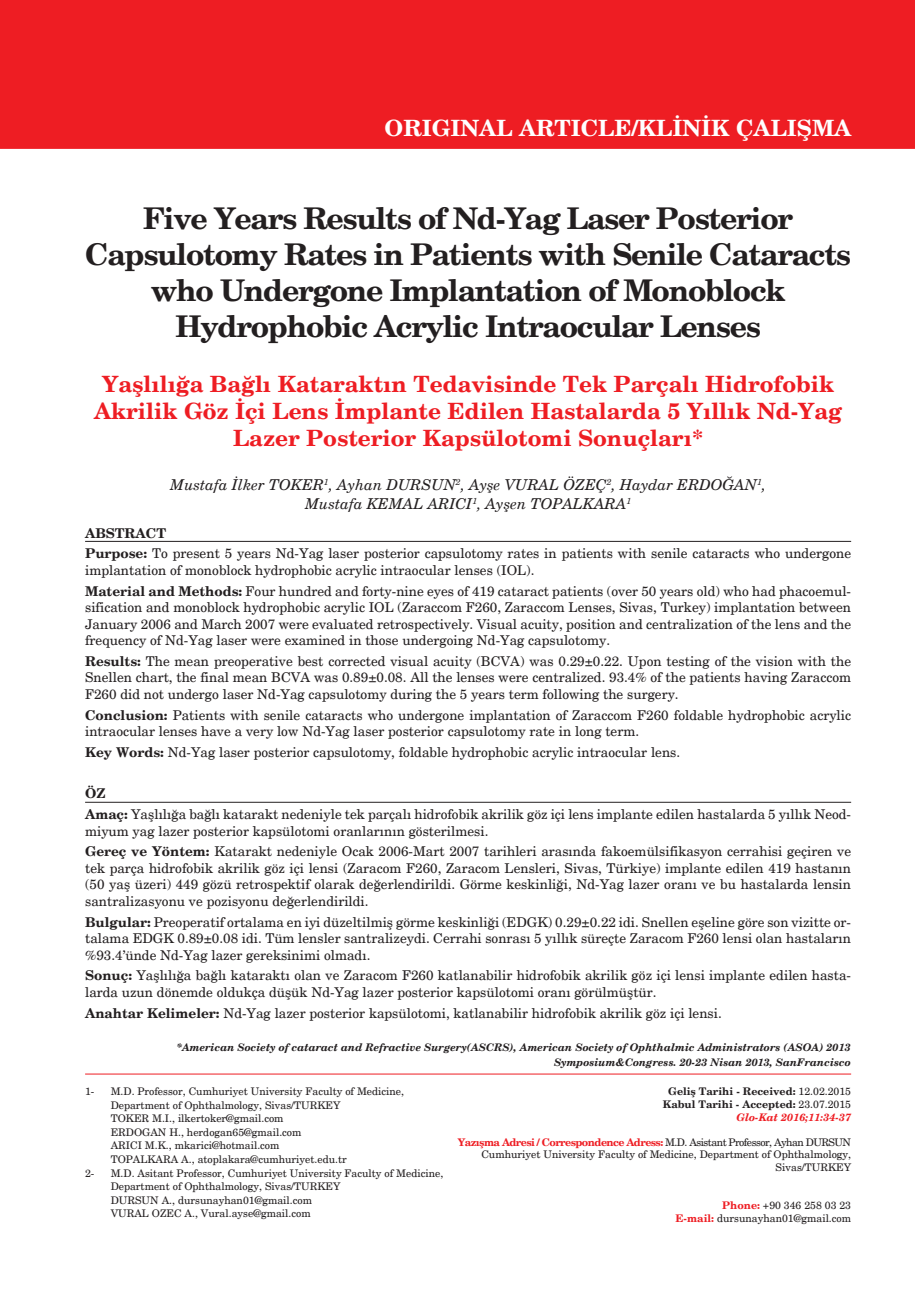
<style>
.page{position:relative;width:915px;height:1306px;background:#fff}
.page>*{position:absolute;margin:0;border:0;box-sizing:border-box;transform-origin:0 0}
.t1{font:700 30px/36px "New Century Schlbk";letter-spacing:-.04em;color:#231f20;text-align:center}
.t2{font:700 22.5px/27px "New Century Schlbk";color:#ee1d23;text-align:center}
.t3{font:700 22.5px "New Century Schlbk";color:#fff}
.t4{font:italic 15px/19.5px "New Century Schlbk";color:#231f20;text-align:center}
.t5{font:13.5px/16.5px "New Century Schlbk";color:#231f20}
.t6{font:10.5px/13.5px "New Century Schlbk";color:#231f20;text-align:right}
.t7{font:italic 700 10.5px/15px "New Century Schlbk";color:#231f20;text-align:right}
.t8{font:700 10.5px/12.6px "New Century Schlbk";color:#231f20;text-align:right}
.s1{font-weight:700}
.s2{font-weight:400}
.s3{font-style:italic;color:#ee1d23}
.s4{font-weight:700;color:#ee1d23}
</style>
<div class="page">
<div style="left:1px;top:1px;width:912px;height:147px;background:#ee1d23"></div>
<div style="left:0;top:0;width:914px;height:149px;border:2px solid #ee1d23"></div>
<hr style="left:85px;top:541px;width:765px;height:1px;background:#231f20">
<hr style="left:85px;top:802px;width:765px;height:1px;background:#231f20">
<hr style="left:85px;top:1073px;width:765px;height:1px;background:#ee1d23">
<h2 class="t3" style="left:384px;top:114px;width:468px">ORIGINAL ARTICLE/KLİNİK ÇALIŞMA</h2>
<h1 class="t1" style="left:85px;top:201px;width:766px">Five Years Results of Nd-Yag Laser Posterior Capsulotomy Rates in Patients with Senile Cataracts who Undergone Implantation of Monoblock Hydrophobic Acrylic Intraocular Lenses</h1>
<h2 class="t2" style="left:94px;top:371px;width:749px">Yaşlılığa Bağlı Kataraktın Tedavisinde Tek Parçalı Hidrofobik<br>Akrilik Göz İçi Lens İmplante Edilen Hastalarda 5 Yıllık Nd-Yag<br>Lazer Posterior Kapsülotomi Sonuçları*</h2>
<p class="t4" style="left:170px;top:475px;width:597px">Mustafa İlker TOKER<sup>1</sup>, Ayhan DURSUN<sup>2</sup>, Ayşe VURAL ÖZEÇ<sup>2</sup>, Haydar ERDOĞAN<sup>1</sup>,<br>Mustafa KEMAL ARICI<sup>1</sup>, Ayşen TOPALKARA<sup>1</sup></p>
<p class="t5" style="left:85px;top:522px;width:767px;line-height:20.7px"><span class="s1">ABSTRACT<br>Purpose:</span> To present 5 years Nd-Yag laser posterior capsulotomy rates in patients with senile cataracts who undergone</p>
<p class="t5" style="left:85px;top:559px;width:767px;line-height:20.7px">implantation of monoblock hydrophobic acrylic intraocular lenses (IOL).<br><span class="s1">Material and Methods:</span> Four hundred and forty-nine eyes of 419 cataract patients (over 50 years old) who had phacoemul-</p>
<p class="t5" style="left:85px;top:599px;width:767px;text-align:justify">sification and monoblock hydrophobic acrylic IOL (Zaraccom F260, Zaraccom Lenses, Sivas, Turkey) implantation between January 2006 and March 2007 were evaluated retrospectively. Visual acuity, position and centralization of the lens and the frequency of Nd-Yag laser were examined in those undergoing Nd-Yag capsulotomy.</p>
<p class="t5" style="left:85px;top:653px;width:767px;text-align:justify"><span class="s1">Results:</span> The mean preoperative best corrected visual acuity (BCVA) was 0.29±0.22. Upon testing of the vision with the Snellen chart, the final mean BCVA was 0.89±0.08. All the lenses were centralized. 93.4% of the patients having Zaraccom F260 did not undergo laser Nd-Yag capsulotomy during the 5 years term following the surgery.</p>
<p class="t5" style="left:85px;top:706px;width:767px"><span class="s1">Conclusion:</span> Patients with senile cataracts who undergone implantation of Zaraccom F260 foldable hydrophobic acrylic intraocular lenses have a very low Nd-Yag laser posterior capsulotomy rate in long term.</p>
<p class="t5" style="left:85px;top:744px;width:596px"><span class="s1">Key Words:</span> Nd-Yag laser posterior capsulotomy, foldable hydrophobic acrylic intraocular lens.</p>
<p class="t5" style="left:85px;top:783px;width:767px;line-height:20.7px"><span class="s1">ÖZ<br>Amaç:</span> Yaşlılığa bağlı katarakt nedeniyle tek parçalı hidrofobik akrilik göz içi lens implante edilen hastalarda 5 yıllık Neod-</p>
<p class="t5" style="left:85px;top:820px;width:767px;line-height:20.7px">miyum yag lazer posterior kapsülotomi oranlarının gösterilmesi.<br><span class="s1">Gereç ve Yöntem:</span> Katarakt nedeniyle Ocak 2006-Mart 2007 tarihleri arasında fakoemülsifikasyon cerrahisi geçiren ve</p>
<p class="t5" style="left:85px;top:860px;width:767px;text-align:justify">tek parça hidrofobik akrilik göz içi lensi (Zaracom F260, Zaracom Lensleri, Sivas, Türkiye) implante edilen 419 hastanın (50 yaş üzeri) 449 gözü retrospektif olarak değerlendirildi. Görme keskinliği, Nd-Yag lazer oranı ve bu hastalarda lensin santralizasyonu ve pozisyonu değerlendirildi.</p>
<p class="t5" style="left:85px;top:913px;width:767px;text-align:justify"><span class="s1">Bulgular:</span> Preoperatif ortalama en iyi düzeltilmiş görme keskinliği (EDGK) 0.29±0.22 idi. Snellen eşeline göre son vizitte or&shy;talama EDGK 0.89±0.08 idi. Tüm lensler santralizeydi. Cerrahi sonrası 5 yıllık süreçte Zaracom F260 lensi olan hastaların %93.4’ünde Nd-Yag lazer gereksinimi olmadı.</p>
<p class="t5" style="left:85px;top:967px;width:767px"><span class="s1">Sonuç:</span> Yaşlılığa bağlı kataraktı olan ve Zaracom F260 katlanabilir hidrofobik akrilik göz içi lensi implante edilen hasta&shy;larda uzun dönemde oldukça düşük Nd-Yag lazer posterior kapsülotomi oranı görülmüştür.</p>
<p class="t5" style="left:85px;top:1004px;width:638px"><span class="s1">Anahtar Kelimeler:</span> Nd-Yag lazer posterior kapsülotomi, katlanabilir hidrofobik akrilik göz içi lensi.</p>
<p class="t7" style="left:177px;top:1039px;width:675px">*American Society of cataract and Refractive Surgery(ASCRS), American Society of Ophthalmic Administrators (ASOA) 2013<br>Symposium&amp;Congress. 20-23 Nisan 2013, SanFrancisco</p>
<p class="t6" style="left:85px;top:1085px;width:11px">1-</p>
<p class="t6" style="left:111px;top:1085px;width:295px;text-align:left">M.D. Professor, Cumhuriyet University Faculty of Medicine, Department of Ophthalmology, Sivas/TURKEY<br>TOKER M.I., ilkertoker@gmail.com<br>ERDOGAN H., herdogan65@gmail.com<br>ARICI M.K., mkarici@hotmail.com<br>TOPALKARA A., atoplakara@cumhuriyet.edu.tr</p>
<p class="t6" style="left:85px;top:1166px;width:11px">2-</p>
<p class="t6" style="left:111px;top:1166px;width:334px;text-align:left">M.D. Asitant Professor, Cumhuriyet University Faculty of Medicine, Department of Ophthalmology, Sivas/TURKEY<br>DURSUN A., dursunayhan01@gmail.com<br>VURAL OZEC A., Vural.ayse@gmail.com</p>
<p class="t8" style="left:662px;top:1085px;width:190px">Geliş Tarihi - Received: <span class="s2">12.02.2015<br></span>Kabul Tarihi - Accepted: <span class="s2">23.07.2015<br></span><span class="s3">Glo-Kat 2016;11:34-37</span></p>
<p class="t6" style="left:457px;top:1135px;width:394px;line-height:12.6px"><span class="s4">Yazışma Adresi / Correspondence Adress:</span> M.D. Asistant Professor, Ayhan DURSUN<br>Cumhuriyet University Faculty of Medicine, Department of Ophthalmology,<br>Sivas/TURKEY</p>
<p class="t6" style="left:675px;top:1198px;width:177px;line-height:12.6px"><span class="s4">Phone:</span> +90 346 258 03 23<br><span class="s4">E-mail:</span> dursunayhan01@gmail.com</p>
</div>
